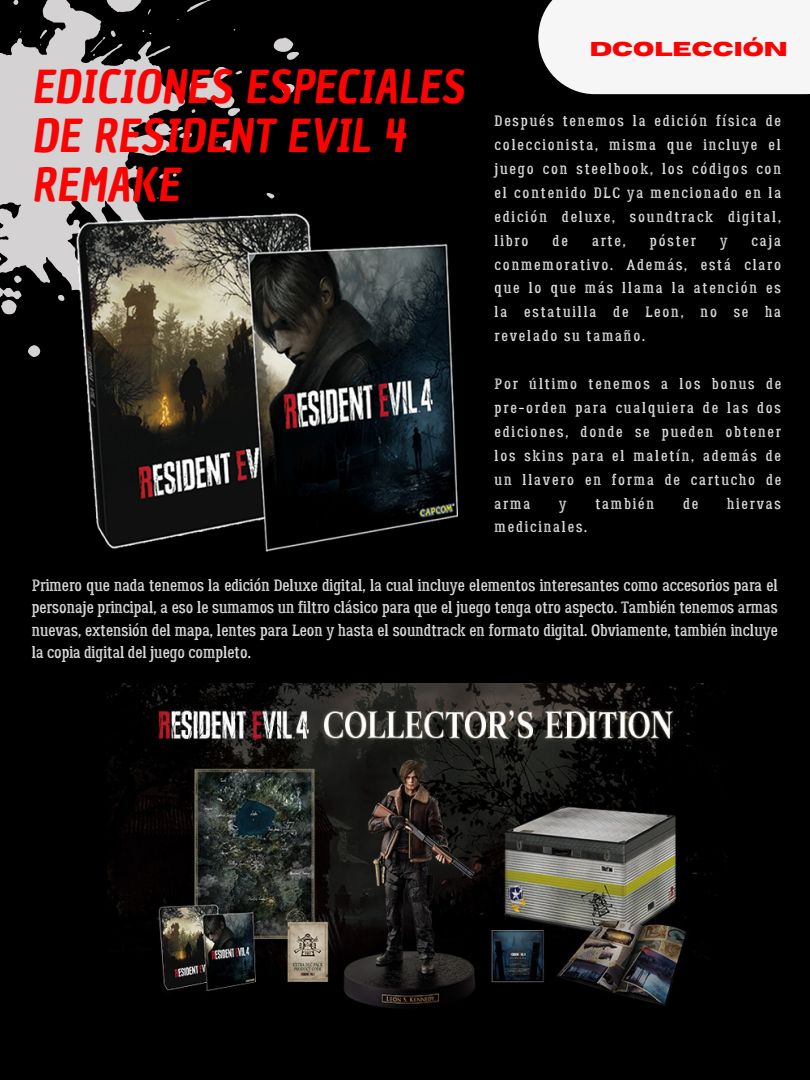
<style>
.page{position:relative;width:810px;height:1080px;background:#000}
.page>*{position:absolute;margin:0;border:0;box-sizing:border-box;transform-origin:0 0}
.t1{font:italic 44.38px/49.2px "Chau Philomene One";letter-spacing:.02em;color:#fb0303}
.t2{font:700 20px "Horizon";color:#fb0303}
.t3{font:16.25px/22.5px "Lumberjack Inline Rough";color:#f6f6f6;text-align:justify}
.t4{font:14.94px/23.9px "Lumberjack Inline Rough";letter-spacing:.12em;color:#f6f6f6;text-align:justify}
</style>
<div class="page">
<div style="left:538px;top:0;width:272px;height:94px;background:#f6f6f6"></div>
<svg style="left:187px;top:0;width:24px;height:12px"></svg>
<svg style="left:0;top:292px;width:22px;height:22px"></svg>
<svg style="left:28px;top:345px;width:12px;height:12px"></svg>
<svg style="left:0;top:0;width:186px;height:292px;fill:#d5d2d3"></svg>
<svg style="left:273px;top:38px;width:26px;height:22px"></svg>
<svg style="left:281px;top:83px;width:14px;height:12px"></svg>
<svg style="left:176px;top:127px;width:16px;height:11px"></svg>
<svg style="left:189px;top:66px;width:53px;height:50px"></svg>
<svg style="left:216px;top:140px;width:20px;height:2px"></svg>
<img style="left:31px;top:142px;width:427px;height:410px">
<img style="left:107px;top:683px;width:620px;height:325px">
<h1 class="t1" style="left:33px;top:63px;width:433px">EDICIONES ESPECIALES<br>DE RESIDENT EVIL 4<br>REMAKE</h1>
<h2 class="t2" style="left:590px;top:39px;width:200px">DCOLECCIÓN</h2>
<p class="t4" style="left:495px;top:110px;width:288px">Después tenemos la edición física de coleccionista, misma que incluye el juego con steelbook, los códigos con el contenido DLC ya mencionado en la edición deluxe, soundtrack digital, libro</p>
<p class="t4" style="left:553px;top:229px;width:17px">de</p>
<p class="t4" style="left:592px;top:229px;width:35px">arte,</p>
<p class="t4" style="left:650px;top:229px;width:48px">póster</p>
<p class="t4" style="left:720px;top:229px;width:9px">y</p>
<p class="t4" style="left:495px;top:229px;width:288px;text-indent:257px">caja conmemorativo. Además, está claro que lo que más llama la atención es la estatuilla de Leon, no se ha revelado su tamaño.</p>
<p class="t4" style="left:495px;top:372px;width:288px">Por último tenemos a los bonus de pre-orden para cualquiera de las dos ediciones, donde se pueden obtener los skins para el maletín, además de un llavero en forma de cartucho de arma</p>
<p class="t4" style="left:559px;top:492px;width:9px">y</p>
<p class="t4" style="left:595px;top:492px;width:60px">también</p>
<p class="t4" style="left:683px;top:492px;width:17px">de</p>
<p class="t4" style="left:727px;top:492px;width:55px">hiervas</p>
<p class="t4" style="left:495px;top:516px;width:94px">medicinales.</p>
<p class="t3" style="left:32px;top:574px;width:747px">Primero que nada tenemos la edición Deluxe digital, la cual incluye elementos interesantes como accesorios para el personaje principal, a eso le sumamos un filtro clásico para que el juego tenga otro aspecto. También tenemos armas nuevas, extensión del mapa, lentes para Leon y hasta el soundtrack en formato digital. Obviamente, también incluye la copia digital del juego completo.</p>
</div>
